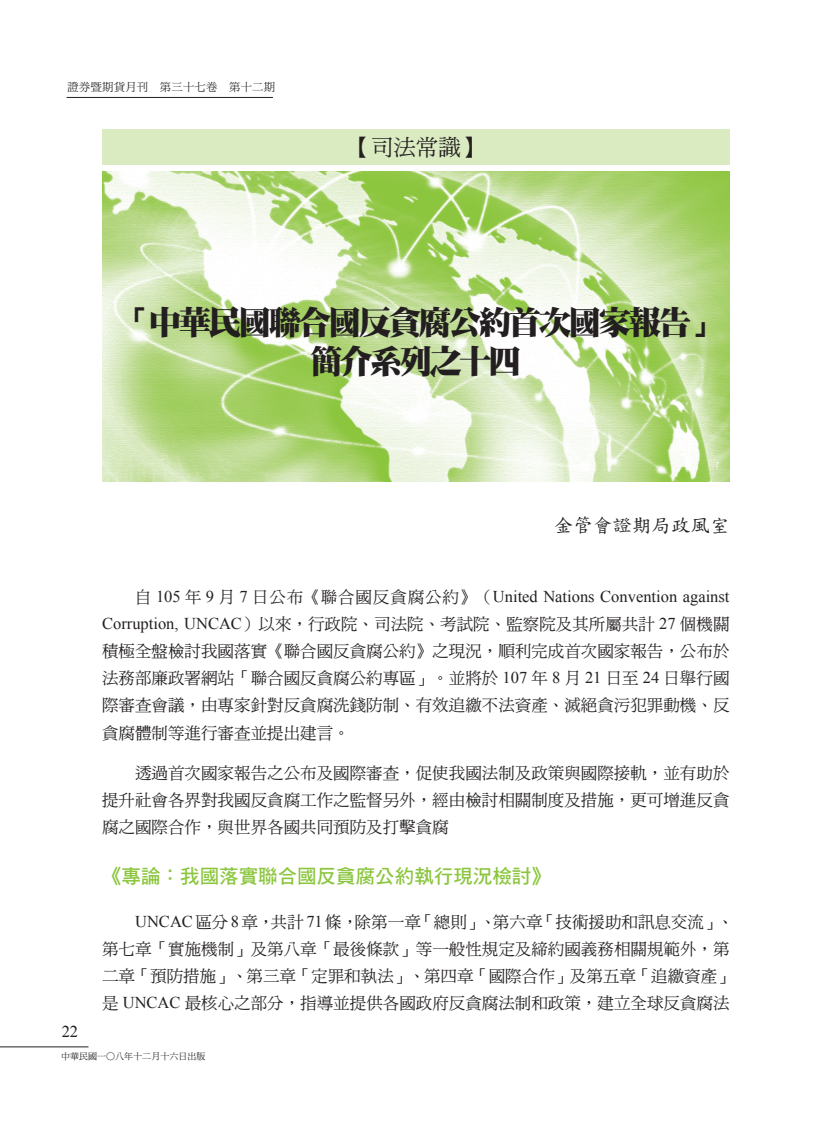
<style>
.page{position:relative;width:834px;height:1132px;background:#fff}
.page>*{position:absolute;margin:0;border:0;box-sizing:border-box;transform-origin:0 0}
.t1{font:33px/39px "DF Ming Std W12";letter-spacing:-.09em;color:#231f20;text-align:center}
.t2{font:22.5px "DF Ming W5 WINP BF";color:#231f20}
.t3{font:19.5px "DF Hei Std W7";color:#8bc63e}
.t4{font:19.5px "DF Kai Shu W5 HKSCS U";color:#231f20}
.t5{font:16.5px/27px "DF Ming W5 WINP BF";color:#231f20;text-align:justify}
.t6{font:16.5px "Times New Roman";color:#231f20}
.t7{font:11.25px "DF Ming Std W5";letter-spacing:.025em;color:#231f20}
.t8{font:9px "DF Ming W5 WINP BF";color:#231f20}
.s1{font-family:"DF Ming W5 WINP BF"}
.s2{font-family:"Times New Roman"}
</style>
<div class="page">
<hr style="left:0;top:1046px;width:88px;height:1px;background:#231f20">
<hr style="left:67px;top:97px;width:206px;height:1px;background:#231f20">
<div style="left:102px;top:130px;width:627px;height:35px;background:#daeac1"></div>
<img style="left:102px;top:171px;width:627px;height:310px">
<p class="t7" style="left:68px;top:81px;width:209px">證券暨期貨月刊　第三十七卷　第十二期</p>
<h2 class="t2" style="left:348px;top:136px;width:136px">【司法常識】</h2>
<h1 class="t1" style="left:119px;top:302px;width:604px">「中華民國聯合國反貪腐公約首次國家報告」簡介系列之十四</h1>
<p class="t4" style="left:554px;top:515px;width:177px">金管會證期局政風室</p>
<p class="t6" style="left:62px;top:1019px;width:18px">22</p>
<p class="t6" style="left:135px;top:585px;width:595px"><span class="s1">自</span> 105 <span class="s1">年</span> 9 <span class="s1">月</span> 7 <span class="s1">日公布《聯合國反貪腐公約》（</span>United Nations Convention against</p>
<p class="t5" style="left:102px;top:610px;width:629px"><span class="s2">Corruption, UNCAC</span>）以來，行政院、司法院、考試院、監察院及其所屬共計 <span class="s2">27</span> 個機關積極全盤檢討我國落實《聯合國反貪腐公約》之現況，順利完成首次國家報告，公布於法務部廉政署網站「聯合國反貪腐公約專區」。並將於 <span class="s2">107</span> 年 <span class="s2">8</span> 月 <span class="s2">21</span> 日至 <span class="s2">24</span> 日舉行國際審查會議，由專家針對反貪腐洗錢防制、有效追繳不法資產、滅絕貪污犯罪動機、反貪腐體制等進行審查並提出建言。</p>
<p class="t5" style="left:102px;top:759px;width:629px;text-indent:33px">透過首次國家報告之公布及國際審查，促使我國法制及政策與國際接軌，並有助於提升社會各界對我國反貪腐工作之監督另外，經由檢討相關制度及措施，更可增進反貪腐之國際合作，與世界各國共同預防及打擊貪腐</p>
<p class="t3" style="left:102px;top:865px;width:450px">《專論：我國落實聯合國反貪腐公約執行現況檢討》</p>
<p class="t5" style="left:102px;top:907px;width:633px;text-align:left;text-indent:33px"><span class="s2">UNCAC</span>區分<span class="s2">8</span>章，共計<span class="s2">71</span>條，除第一章「總則」、第六章「技術援助和訊息交流」、第七章「實施機制」及第八章「最後條款」等一般性規定及締約國義務相關規範外，第二章「預防措施」、第三章「定罪和執法」、第四章「國際合作」及第五章「追繳資產」是 <span class="s2">UNCAC</span> 最核心之部分，指導並提供各國政府反貪腐法制和政策，建立全球反貪腐法</p>
<p class="t8" style="left:61px;top:1051px;width:146px">中華民國一○八年十二月十六日出版</p>
</div>
